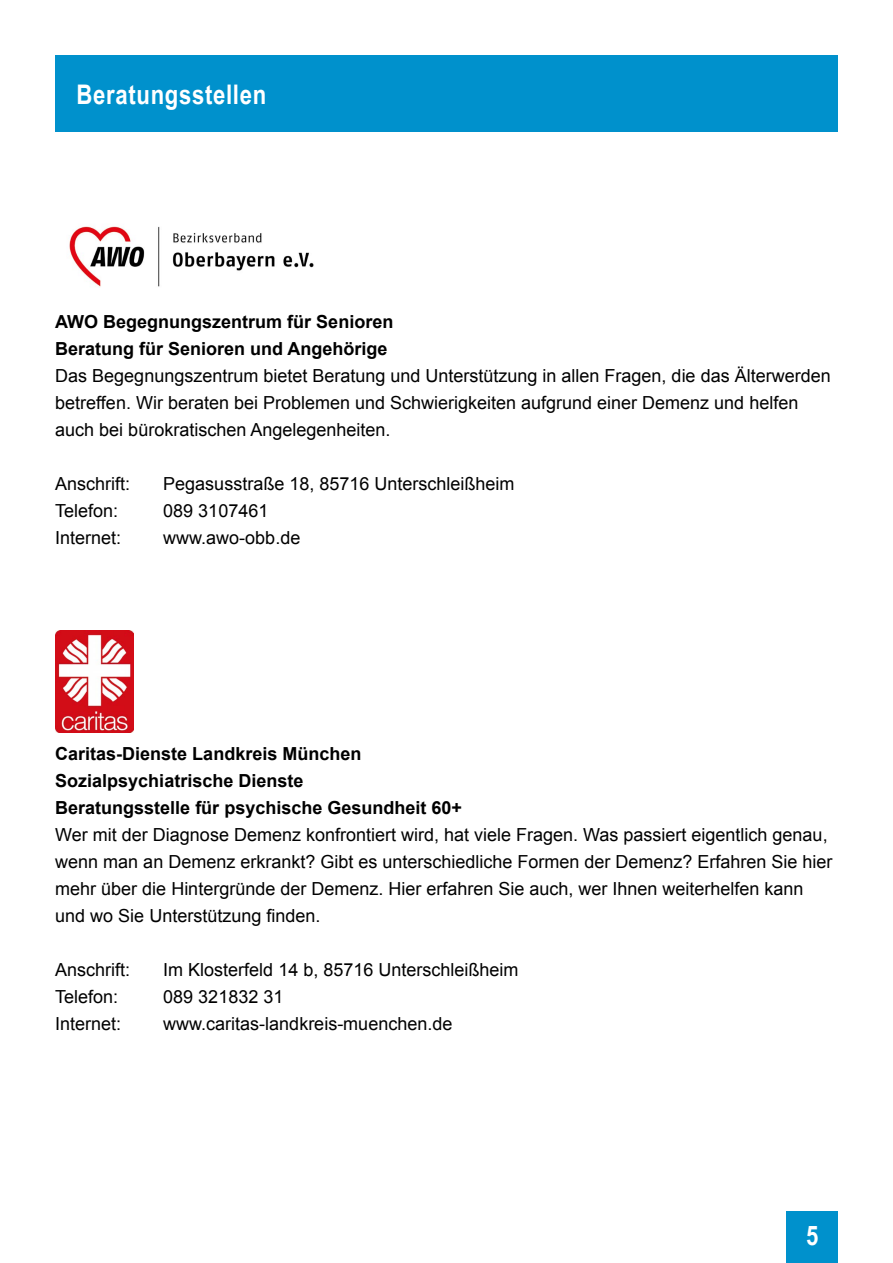
<style>
.page{position:relative;width:893px;height:1263px;background:#fff}
.page>*{position:absolute;margin:0;border:0;box-sizing:border-box;transform-origin:0 0}
.t1{font:700 27px "USH Bold Arial Narrow";letter-spacing:.025em;color:#fff}
.t2{font:18px/27px "Arial";color:#000}
.t3{font:700 18px/27px "Arial";color:#000}
</style>
<div class="page">
<div style="left:55px;top:55px;width:783px;height:77px;background:#0091cc"></div>
<div style="left:787px;top:1212px;width:51px;height:51px;background:#0091cc"></div>
<img style="left:69px;top:226px;width:245px;height:61px">
<img style="left:55px;top:631px;width:78px;height:102px">
<h1 class="t1" style="left:77px;top:74px;width:191px">Beratungsstellen</h1>
<p class="t3" style="left:55px;top:309px;width:340px">AWO Begegnungszentrum für Senioren<br>Beratung für Senioren und Angehörige</p>
<p class="t2" style="left:55px;top:362px;width:777px">Das Begegnungszentrum bietet Beratung und Unterstützung in allen Fragen, die das Älterwerden betreffen. Wir beraten bei Problemen und Schwierigkeiten aufgrund einer Demenz und helfen auch bei bürokratischen Angelegenheiten.</p>
<p class="t2" style="left:55px;top:470px;width:77px">Anschrift:</p>
<p class="t2" style="left:163px;top:470px;width:353px">Pegasusstraße 18, 85716 Unterschleißheim</p>
<p class="t2" style="left:55px;top:497px;width:65px">Telefon:</p>
<p class="t2" style="left:163px;top:497px;width:107px">089 3107461</p>
<p class="t2" style="left:55px;top:524px;width:68px">Internet:</p>
<p class="t2" style="left:163px;top:524px;width:139px">www.awo-obb.de</p>
<p class="t3" style="left:55px;top:741px;width:408px">Caritas-Dienste Landkreis München<br>Sozialpsychiatrische Dienste<br>Beratungsstelle für psychische Gesundheit 60+</p>
<p class="t2" style="left:55px;top:821px;width:779px">Wer mit der Diagnose Demenz konfrontiert wird, hat viele Fragen. Was passiert eigentlich genau, wenn man an Demenz erkrankt? Gibt es unterschiedliche Formen der Demenz? Erfahren Sie hier mehr über die Hintergründe der Demenz. Hier erfahren Sie auch, wer Ihnen weiterhelfen kann und wo Sie Unterstützung finden.</p>
<p class="t2" style="left:55px;top:956px;width:77px">Anschrift:</p>
<p class="t2" style="left:163px;top:956px;width:357px">Im Klosterfeld 14 b, 85716 Unterschleißheim</p>
<p class="t2" style="left:55px;top:983px;width:65px">Telefon:</p>
<p class="t2" style="left:163px;top:983px;width:122px">089 321832 31</p>
<p class="t2" style="left:55px;top:1010px;width:68px">Internet:</p>
<p class="t2" style="left:163px;top:1010px;width:291px">www.caritas-landkreis-muenchen.de</p>
<h1 class="t1" style="left:806px;top:1214px;width:14px">5</h1>
</div>
